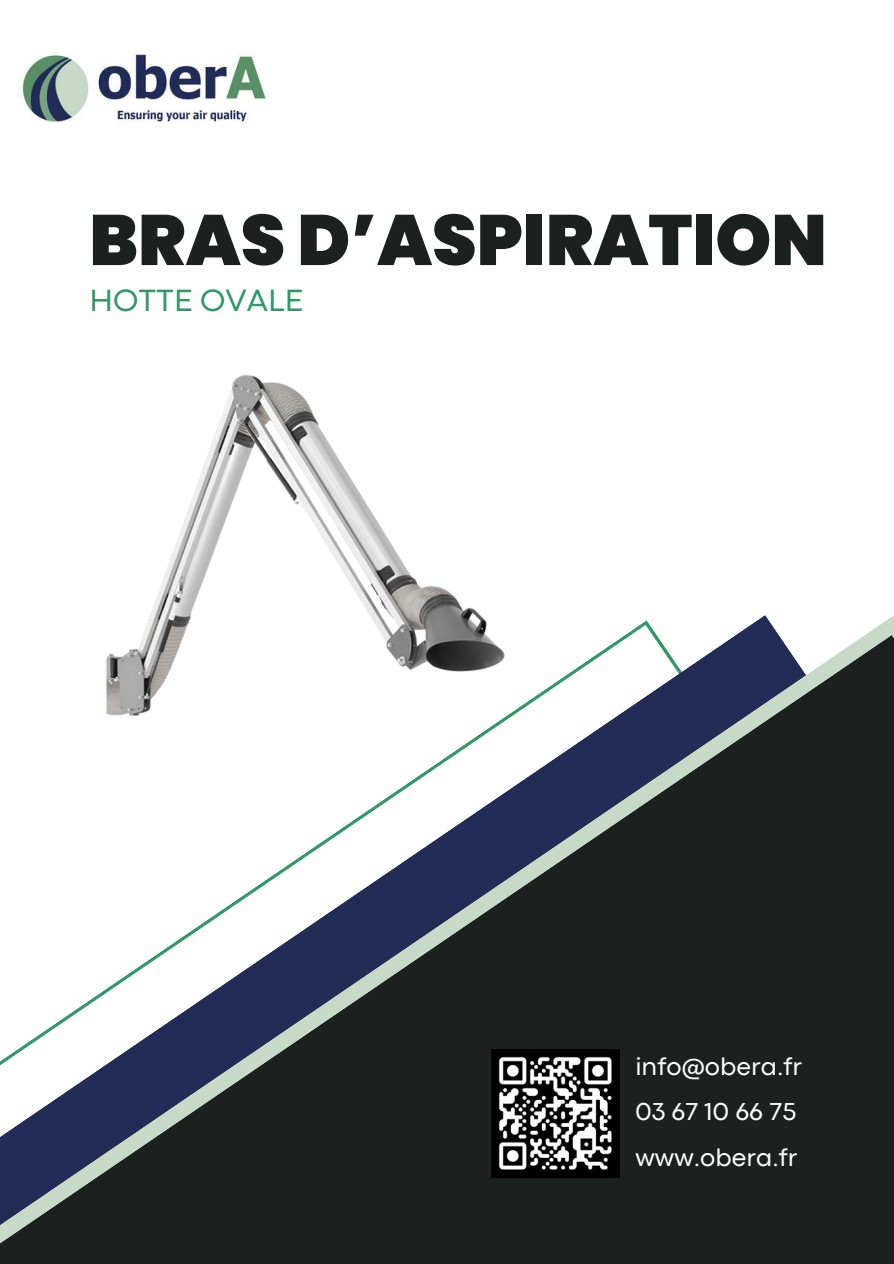
<style>
.page{position:relative;width:894px;height:1264px;background:#fff}
.page>*{position:absolute;margin:0;border:0;box-sizing:border-box;transform-origin:0 0}
.t1{font:900 71.1px "Poppins";color:#1c2120}
.t2{font:32.1px "Codec Pro";color:#309965}
.t3{font:25.5px "Codec Pro";color:#fff}
</style>
<div class="page">
<svg style="left:0;top:635px;width:893px;height:628px;fill:#1c2120"></svg>
<img style="left:74px;top:375px;width:456px;height:403px">
<img style="left:22px;top:54px;width:244px;height:68px">
<img style="left:491px;top:1049px;width:128px;height:128px">
<h1 class="t1" style="left:89px;top:199px;width:738px">BRAS D’ASPIRATION</h1>
<p class="t2" style="left:89px;top:281px;width:215px">HOTTE OVALE</p>
<p class="t3" style="left:635px;top:1051px;width:168px">info@obera.fr</p>
<p class="t3" style="left:635px;top:1096px;width:162px">03 67 10 66 75</p>
<p class="t3" style="left:635px;top:1141px;width:163px">www.obera.fr</p>
</div>
